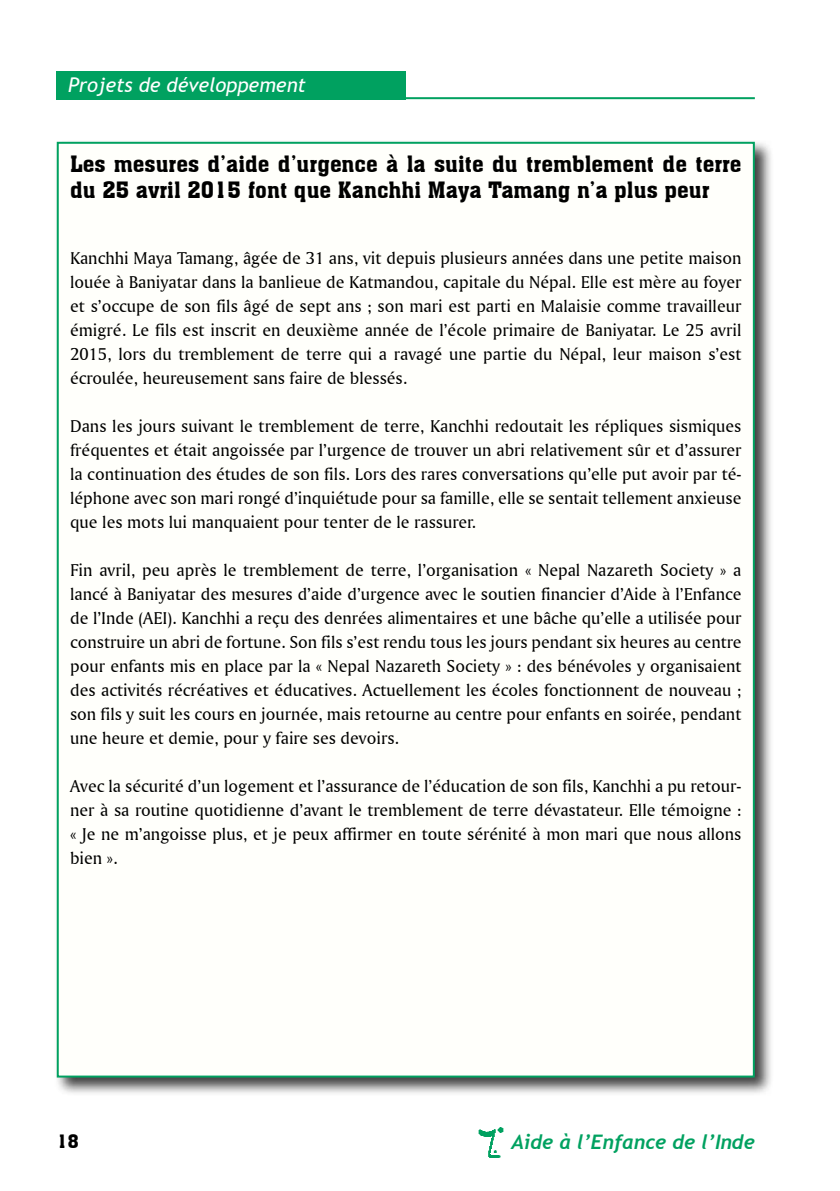
<style>
.page{position:relative;width:840px;height:1191px;background:#fff}
.page>*{position:absolute;margin:0;border:0;box-sizing:border-box;transform-origin:0 0}
.t1{font:22px/26.4px "Aachen BT";color:#000}
.t2{font:italic 700 20px "Trebuchet";color:#00a160}
.t3{font:italic 20px "Trebuchet MS";color:#fff}
.t4{font:18px/24px "Amerigo BT Roman A";color:#000;text-align:justify}
.t5{font:18px "Aachen BT";color:#000}
</style>
<div class="page">
<img style="left:478px;top:1127px;width:26px;height:31px">
<hr style="left:405px;top:97px;width:349px;height:2px;background:#00a160">
<div style="left:57px;top:71px;width:348px;height:28px;background:#00a160"></div>
<div style="left:54px;top:139px;width:740px;height:982px;background:#000;opacity:.75"></div>
<div style="left:58px;top:143px;width:695px;height:933px;background:#fffffb"></div>
<p class="t3" style="left:68px;top:73px;width:239px">Projets de développement</p>
<p class="t1" style="left:70px;top:150px;width:672px">Les mesures d’aide d’urgence à la suite du tremblement de terre du 25 avril 2015 font que Kanchhi Maya Tamang n’a plus peur</p>
<p class="t4" style="left:70px;top:246px;width:672px">Kanchhi Maya Tamang, âgée de 31 ans, vit depuis plusieurs années dans une petite maison louée à Baniyatar dans la banlieue de Katmandou, capitale du Népal. Elle est mère au foyer et s’occupe de son fils âgé de sept ans ; son mari est parti en Malaisie comme travailleur émigré. Le fils est inscrit en deuxième année de l’école primaire de Baniyatar. Le 25 avril 2015, lors du tremblement de terre qui a ravagé une partie du Népal, leur maison s’est écroulée, heureusement sans faire de blessés.</p>
<p class="t4" style="left:70px;top:414px;width:672px">Dans les jours suivant le tremblement de terre, Kanchhi redoutait les répliques sismiques fréquentes et était angoissée par l’urgence de trouver un abri relativement sûr et d’assurer la continuation des études de son fils. Lors des rares conversations qu’elle put avoir par té&shy;léphone avec son mari rongé d’inquiétude pour sa famille, elle se sentait tellement anxieuse que les mots lui manquaient pour tenter de le rassurer.</p>
<p class="t4" style="left:70px;top:558px;width:672px">Fin avril, peu après le tremblement de terre, l’organisation « Nepal Nazareth Society » a lancé à Baniyatar des mesures d’aide d’urgence avec le soutien financier d’Aide à l’Enfance de l’Inde (AEI). Kanchhi a reçu des denrées alimentaires et une bâche qu’elle a utilisée pour construire un abri de fortune. Son fils s’est rendu tous les jours pendant six heures au centre pour enfants mis en place par la « Nepal Nazareth Society » : des bénévoles y organisaient des activités récréatives et éducatives. Actuellement les écoles fonctionnent de nouveau ; son fils y suit les cours en journée, mais retourne au centre pour enfants en soirée, pendant une heure et demie, pour y faire ses devoirs.</p>
<p class="t4" style="left:70px;top:774px;width:672px">Avec la sécurité d’un logement et l’assurance de l’éducation de son fils, Kanchhi a pu retour&shy;ner à sa routine quotidienne d’avant le tremblement de terre dévastateur. Elle témoigne : « Je ne m’angoisse plus, et je peux affirmer en toute sérénité à mon mari que nous allons bien ».</p>
<p class="t5" style="left:57px;top:1130px;width:23px">18</p>
<p class="t2" style="left:511px;top:1129px;width:245px">Aide à l’Enfance de l’Inde</p>
</div>
